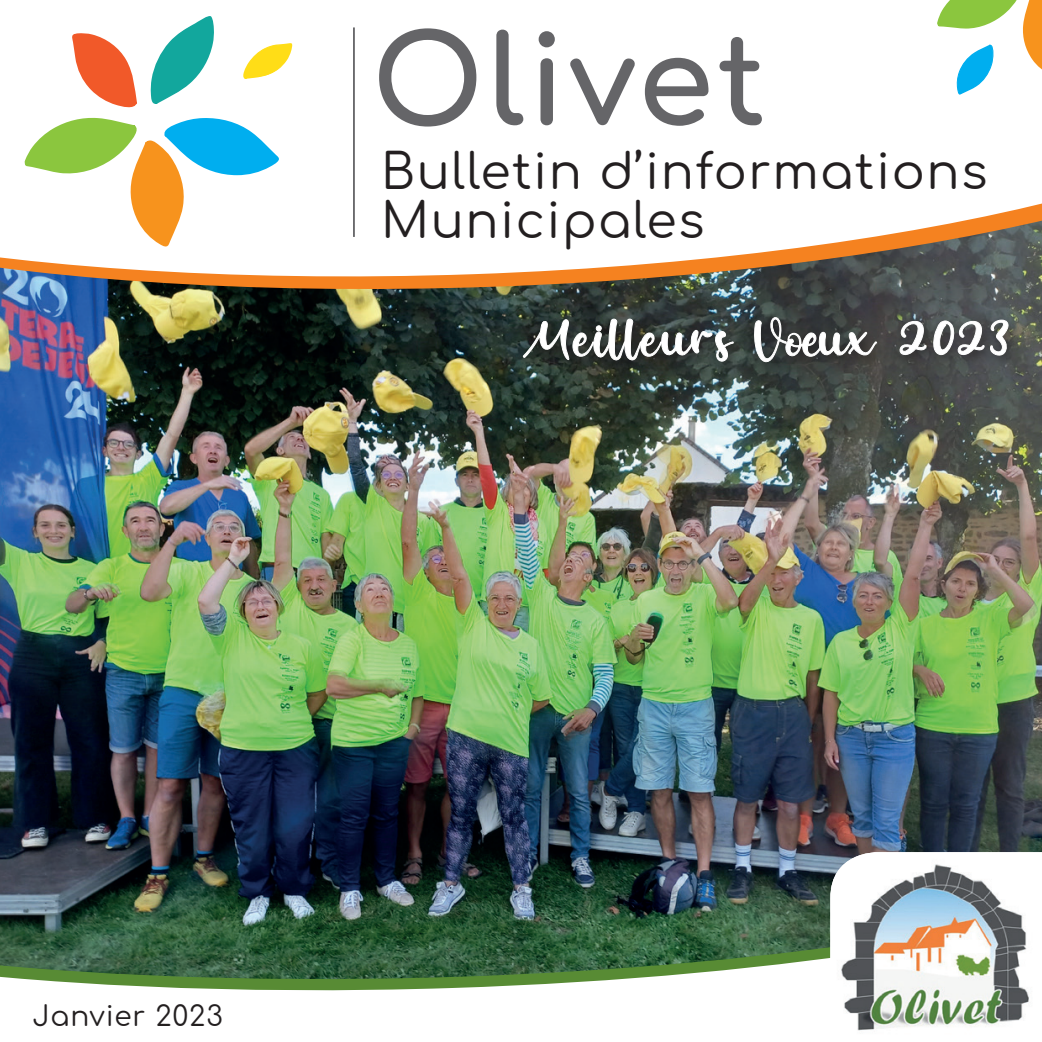
<style>
.page{position:relative;width:1042px;height:1042px;background:#fff}
.page>*{position:absolute;margin:0;border:0;box-sizing:border-box;transform-origin:0 0}
.t1{font:700 122.5px "Comfortaa";letter-spacing:.03em;color:#656568}
.t2{font:84px "Kiss Boom";letter-spacing:.03em;color:#fff}
.t3{font:49px/49px "Comfortaa";letter-spacing:.03em;color:#231f20}
.t4{font:28px "Comfortaa";letter-spacing:.03em;color:#231f20}
</style>
<div class="page">
<img style="left:0;top:304px;width:1042px;height:548px">
<img style="left:0;top:852px;width:830px;height:11px">
<img style="left:0;top:863px;width:830px;height:128px">
<img style="left:0;top:291px;width:1042px;height:13px">
<svg style="left:0;top:203px;width:1042px;height:88px"></svg>
<img style="left:830px;top:852px;width:199px;height:179px">
<svg style="left:24px;top:16px;width:269px;height:231px"></svg>
<hr style="left:353px;top:27px;width:2px;height:210px;background:#5f5f62">
<svg style="left:937px;top:0;width:105px;height:95px"></svg>
<div style="left:517px;top:310px;width:505px;height:66px;background:#231f20;opacity:.75"></div>
<svg style="left:523px;top:309px;width:211px;height:95px;background:#3e4844"></svg>
<svg style="left:753px;top:317px;width:124px;height:87px;background:#484d4b"></svg>
<svg style="left:897px;top:318px;width:112px;height:41px;background:#5f6161"></svg>
<h1 class="t1" style="left:371px;top:-30px;width:396px">Olivet</h1>
<p class="t3" style="left:381px;top:141px;width:608px">Bulletin d’informations<br>Municipales</p>
<h2 class="t2" style="left:523px;top:307px;width:487px">Meilleurs Voeux 2023</h2>
<p class="t4" style="left:33px;top:990px;width:192px">Janvier 2023</p>
</div>
